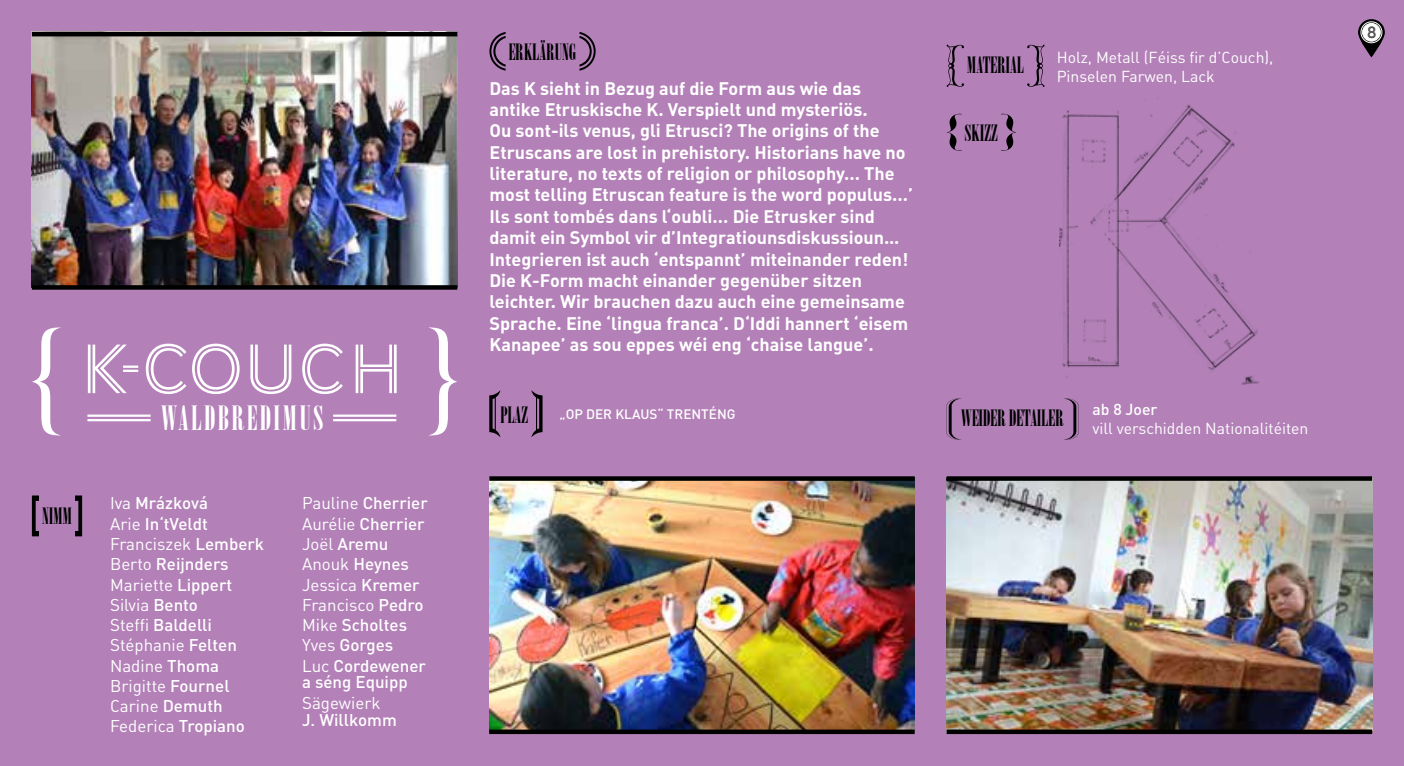
<style>
.page{position:relative;width:1404px;height:766px;background:#fff}
.page>*{position:absolute;margin:0;border:0;box-sizing:border-box;transform-origin:0 0}
.t1{font:72px "AW Conqueror Inline";color:#fff}
.t2{font:33.52px "Onyx";letter-spacing:.08em;color:#fff}
.t3{font:22.5px "Onyx";color:#000}
.t4{font:18px/21.4px "DIN Bold Alternate";color:#fff}
.t5{font:500 16.88px/20.2px "DIN";color:#fff}
.t6{font:16.88px/20.2px "DIN Regular Alternate";color:#fff}
.t7{font:16.88px "AW Conqueror Inline";color:#000}
.t8{font:15.75px/19.1px "DIN Regular Alternate";color:#fff}
.t9{font:500 15.75px "DIN";color:#fff}
.t10{font:500 13.5px "DIN";color:#fff}
.s1{font-family:"DIN Regular Alternate";font-weight:400}
.s2{font-family:"DIN";font-weight:500}
</style>
<div class="page">
<div style="left:0;top:0;width:1403px;height:765px;background:#b381b8"></div>
<svg style="left:489px;top:32px;width:16px;height:39px"></svg>
<svg style="left:579px;top:32px;width:16px;height:39px"></svg>
<img style="left:946px;top:480px;width:425px;height:249px">
<img style="left:489px;top:480px;width:425px;height:249px">
<svg style="left:946px;top:476px;width:425px;height:4px;background:#0d090d"></svg>
<svg style="left:946px;top:729px;width:425px;height:4px;background:#0f0c0a"></svg>
<svg style="left:489px;top:476px;width:425px;height:4px;background:#0d090d"></svg>
<svg style="left:489px;top:729px;width:425px;height:4px;background:#0c0a08"></svg>
<img style="left:32px;top:36px;width:425px;height:249px">
<hr style="left:32px;top:32px;width:425px;height:4px;background:#000">
<hr style="left:32px;top:285px;width:425px;height:4px;background:#000">
<svg style="left:489px;top:390px;width:11px;height:47px"></svg>
<svg style="left:531px;top:390px;width:11px;height:47px"></svg>
<svg style="left:946px;top:44px;width:18px;height:43px"></svg>
<svg style="left:1027px;top:44px;width:17px;height:43px"></svg>
<svg style="left:946px;top:398px;width:15px;height:41px"></svg>
<svg style="left:1064px;top:398px;width:14px;height:41px"></svg>
<svg style="left:32px;top:495px;width:7px;height:41px"></svg>
<svg style="left:75px;top:495px;width:7px;height:41px"></svg>
<svg style="left:946px;top:113px;width:15px;height:38px"></svg>
<svg style="left:1001px;top:113px;width:15px;height:38px"></svg>
<img style="left:1059px;top:104px;width:199px;height:281px">
<hr style="left:333px;top:419px;width:63px;height:2px;background:#fff">
<hr style="left:333px;top:414px;width:63px;height:2px;background:#fff">
<hr style="left:87px;top:419px;width:64px;height:2px;background:#fff">
<hr style="left:87px;top:414px;width:64px;height:2px;background:#fff">
<svg style="left:32px;top:327px;width:29px;height:108px"></svg>
<svg style="left:429px;top:327px;width:28px;height:108px"></svg>
<svg style="left:1357px;top:19px;width:27px;height:38px"></svg>
<div style="left:1362px;top:23px;width:17px;height:18px;background:#fff;border-radius:50%"></div>
<div style="left:1360px;top:21px;width:21px;height:22px;border:1px solid #fff;border-radius:50%"></div>
<div style="left:1361px;top:23px;width:19px;height:19px;border:1px solid #fff;border-radius:50%"></div>
<h1 class="t1" style="left:80px;top:335px;width:213px">K-CoUCH</h1>
<h2 class="t2" style="left:161px;top:399px;width:164px">WALDBREDIMUS</h2>
<p class="t3" style="left:42px;top:503px;width:31px">NIMM</p>
<p class="t5" style="left:110px;top:492px;width:99px"><span class="s1">I va</span> Mrázková<br><span class="s1">Arie</span> In‘tVeldt</p>
<p class="t6" style="left:110px;top:533px;width:155px">Franciszek <span class="s2">Lemberk</span></p>
<p class="t5" style="left:110px;top:553px;width:120px"><span class="s1">Berto</span> Reijnders</p>
<p class="t6" style="left:110px;top:573px;width:124px">Mariette <span class="s2">Lippert<br></span>Silvia <span class="s2">Bento</span></p>
<p class="t5" style="left:110px;top:614px;width:103px"><span class="s1">Steffi</span> Baldelli</p>
<p class="t6" style="left:110px;top:634px;width:136px">Stéphanie <span class="s2">Felten<br></span>Nadine <span class="s2">Thoma<br></span>Brigitte <span class="s2">Fournel<br></span>Carine <span class="s2">Demuth<br></span>Federica <span class="s2">Tropiano</span></p>
<p class="t5" style="left:302px;top:492px;width:127px"><span class="s1">Pauline</span> Cherrier<br><span class="s1">Aurélie</span> Cherrier<br><span class="s1">Joël</span> Aremu<br><span class="s1">Anouk</span> Heynes</p>
<p class="t6" style="left:302px;top:573px;width:123px">Jessica <span class="s2">Kremer<br></span>Francisco <span class="s2">Pedro</span></p>
<p class="t5" style="left:302px;top:614px;width:125px"><span class="s1">Mike</span> Scholtes<br><span class="s1">Yves</span> Gorges<br><span class="s1">Luc</span> Cordewener</p>
<p class="t5" style="left:302px;top:671px;width:107px">a séng Equipp</p>
<p class="t6" style="left:302px;top:692px;width:80px">Sägewierk</p>
<p class="t5" style="left:302px;top:708px;width:96px">J. Willkomm</p>
<p class="t3" style="left:508px;top:39px;width:69px">ERKLÄRUNG</p>
<p class="t4" style="left:489px;top:77px;width:425px">Das K sieht in Bezug auf die Form aus wie das antike Etruskische K. Verspielt und mysteriös.<br>Ou sont-ils venus, gli Etrusci? The origins of the Etruscans are lost in prehistory. Historians have no literature, no texts of religion or philosophy... The most telling Etruscan feature is the word populus...’ Ils sont tombés dans l‘oubli... Die Etrusker sind damit ein Symbol vir d’Integratiounsdiskussioun… Integrieren ist auch ‘entspannt’ miteinander reden!<br>Die K-Form macht einander gegenüber sitzen leichter. Wir brauchen dazu auch eine gemeinsame Sprache. Eine ‘lingua franca’. D‘Iddi hannert ‘eisem Kanapee’ as sou eppes wéi eng ‘chaise langue’.</p>
<p class="t3" style="left:500px;top:401px;width:29px">PLAZ</p>
<p class="t10" style="left:559px;top:405px;width:36px">„Op der</p>
<p class="t10" style="left:615px;top:405px;width:18px">Klaus</p>
<p class="t10" style="left:657px;top:405px;width:78px">“ Trenténg</p>
<p class="t3" style="left:967px;top:52px;width:58px">MATERIAL</p>
<p class="t8" style="left:1056px;top:47px;width:218px">Holz, Metall (Féiss fir d’Couch),<br>Pinselen Farwen, Lack</p>
<p class="t3" style="left:964px;top:120px;width:35px">SKIZZ</p>
<p class="t3" style="left:961px;top:404px;width:104px">WEIDER DETAILER</p>
<p class="t9" style="left:1092px;top:399px;width:66px">ab 8 Joer</p>
<p class="t8" style="left:1092px;top:418px;width:217px">vill verschidden Nationalitéiten</p>
<p class="t7" style="left:1366px;top:24px;width:12px">8</p>
</div>
